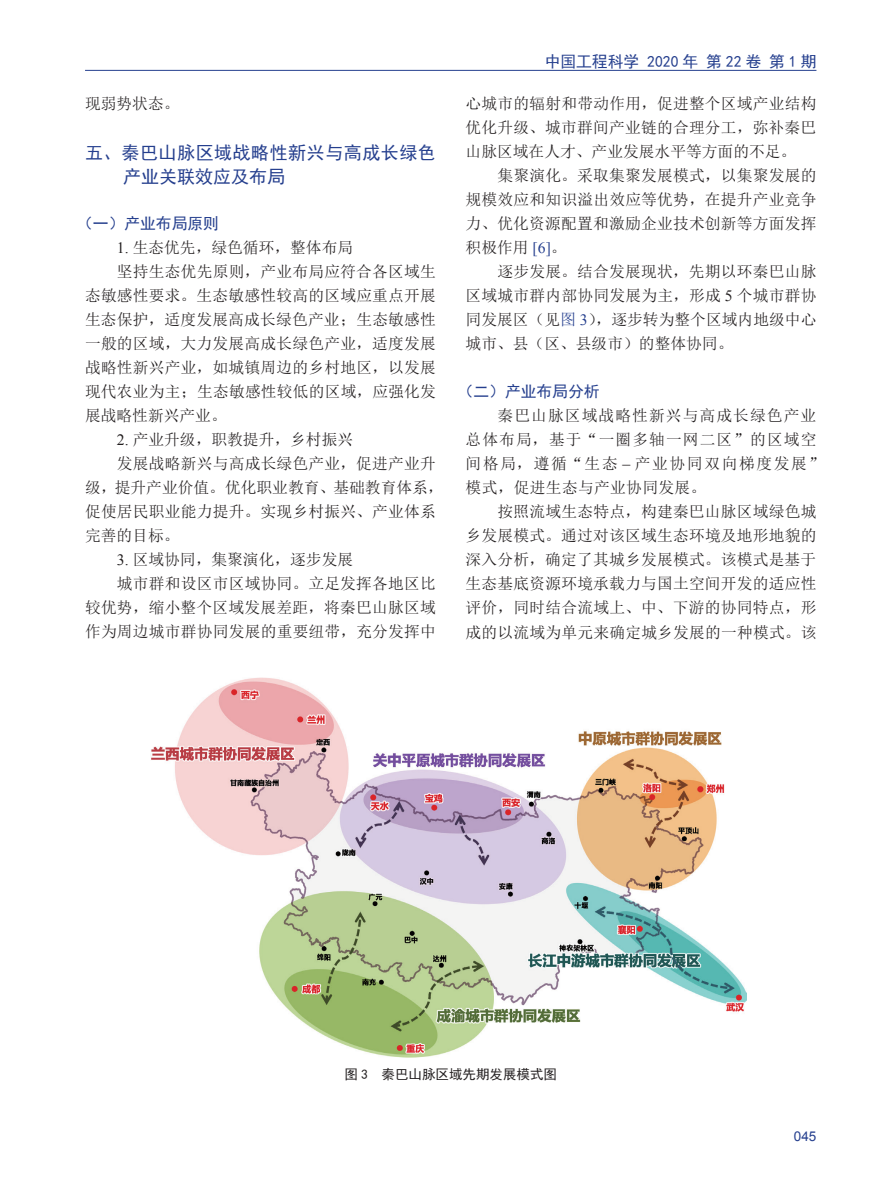
<style>
.page{position:relative;width:893px;height:1191px;background:#fff}
.page>*{position:absolute;margin:0;border:0;box-sizing:border-box;transform-origin:0 0}
.t1{font:18px/24px "Sim Hei";letter-spacing:.03em;color:#253f8e}
.t2{font:15.75px/24px "Sim Sun";letter-spacing:.015em;color:#231f20;text-align:justify}
.t3{font:15.75px/24px "Sim Sun";letter-spacing:.07em;color:#231f20}
.t4{font:15.75px "Sim Hei";color:#253f8e}
.t5{font:13.5px "Sim Hei";color:#231f20}
.t6{font:13.5px "Arial";color:#253f8e}
.s1{font-family:"Times New Roman"}
.s2{font-family:"Times New Roman";color:#253f8e}
.s3{color:#253f8e}
</style>
<div class="page">
<hr style="left:85px;top:70px;width:731px;height:1px;background:#253f8e">
<img style="left:151px;top:677px;width:595px;height:380px">
<p class="t2" style="left:85px;top:92px;width:96px">现弱势状态。</p>
<p class="t1" style="left:123px;top:141px;width:314px;text-indent:-38px">五、秦巴山脉区域战略性新兴与高成长绿色产业关联效应及布局</p>
<p class="t4" style="left:77px;top:216px;width:143px">（一）产业布局原则</p>
<p class="t2" style="left:117px;top:236px;width:238px"><span class="s1">1.</span> 生态优先，绿色循环，整体布局</p>
<p class="t2" style="left:117px;top:260px;width:320px">坚持生态优先原则，产业布局应符合各区域生</p>
<p class="t2" style="left:85px;top:284px;width:352px">态敏感性要求。生态敏感性较高的区域应重点开展</p>
<p class="t2" style="left:85px;top:308px;width:352px">生态保护，适度发展高成长绿色产业；生态敏感性</p>
<p class="t2" style="left:85px;top:332px;width:352px">一般的区域，大力发展高成长绿色产业，适度发展</p>
<p class="t2" style="left:85px;top:356px;width:352px">战略性新兴产业，如城镇周边的乡村地区，以发展</p>
<p class="t2" style="left:85px;top:380px;width:352px">现代农业为主；生态敏感性较低的区域，应强化发</p>
<p class="t2" style="left:85px;top:404px;width:143px">展战略性新兴产业。</p>
<p class="t2" style="left:117px;top:428px;width:238px"><span class="s1">2.</span> 产业升级，职教提升，乡村振兴</p>
<p class="t2" style="left:117px;top:452px;width:320px">发展战略新兴与高成长绿色产业，促进产业升</p>
<p class="t2" style="left:85px;top:476px;width:360px">级，提升产业价值。优化职业教育、基础教育体系，</p>
<p class="t2" style="left:85px;top:500px;width:352px">促使居民职业能力提升。实现乡村振兴、产业体系</p>
<p class="t2" style="left:85px;top:524px;width:96px">完善的目标。</p>
<p class="t2" style="left:117px;top:548px;width:238px"><span class="s1">3.</span> 区域协同，集聚演化，逐步发展</p>
<p class="t2" style="left:117px;top:572px;width:320px">城市群和设区市区域协同。立足发挥各地区比</p>
<p class="t2" style="left:85px;top:596px;width:352px">较优势，缩小整个区域发展差距，将秦巴山脉区域</p>
<p class="t2" style="left:85px;top:620px;width:352px">作为周边城市群协同发展的重要纽带，充分发挥中</p>
<p class="t4" style="left:545px;top:53px;width:273px">中国工程科学 2020 年 第 22 卷 第 1 期</p>
<p class="t2" style="left:466px;top:92px;width:352px">心城市的辐射和带动作用，促进整个区域产业结构优化升级、城市群间产业链的合理分工，弥补秦巴山脉区域在人才、产业发展水平等方面的不足。</p>
<p class="t2" style="left:466px;top:164px;width:352px;text-indent:32px">集聚演化。采取集聚发展模式，以集聚发展的规模效应和知识溢出效应等优势，在提升产业竞争力、优化资源配置和激励企业技术创新等方面发挥积极作用 <span class="s2">[6]</span>。</p>
<p class="t2" style="left:466px;top:260px;width:352px;text-indent:32px">逐步发展。结合发展现状，先期以环秦巴山脉区域城市群内部协同发展为主，形成 <span class="s1">5</span> 个城市群协同发展区（见<span class="s3">图</span> <span class="s2">3</span>），逐步转为整个区域内地级中心城市、县（区、县级市）的整体协同。</p>
<p class="t4" style="left:458px;top:384px;width:143px">（二）产业布局分析</p>
<p class="t3" style="left:466px;top:404px;width:360px;text-indent:32px">秦巴山脉区域战略性新兴与高成长绿色产业总体布局，基于“一圈多轴一网二区”的区域空间格局，遵循“生态 <span class="s1">–</span> 产业协同双向梯度发展”模式，促进生态与产业协同发展。</p>
<p class="t2" style="left:466px;top:500px;width:352px;text-indent:32px">按照流域生态特点，构建秦巴山脉区域绿色城乡发展模式。通过对该区域生态环境及地形地貌的深入分析，确定了其城乡发展模式。该模式是基于生态基底资源环境承载力与国土空间开发的适应性评价，同时结合流域上、中、下游的协同特点，形成的以流域为单元来确定城乡发展的一种模式。该</p>
<p class="t5" style="left:344px;top:1067px;width:214px">图 3 秦巴山脉区域先期发展模式图</p>
<p class="t6" style="left:794px;top:1127px;width:24px">045</p>
</div>
